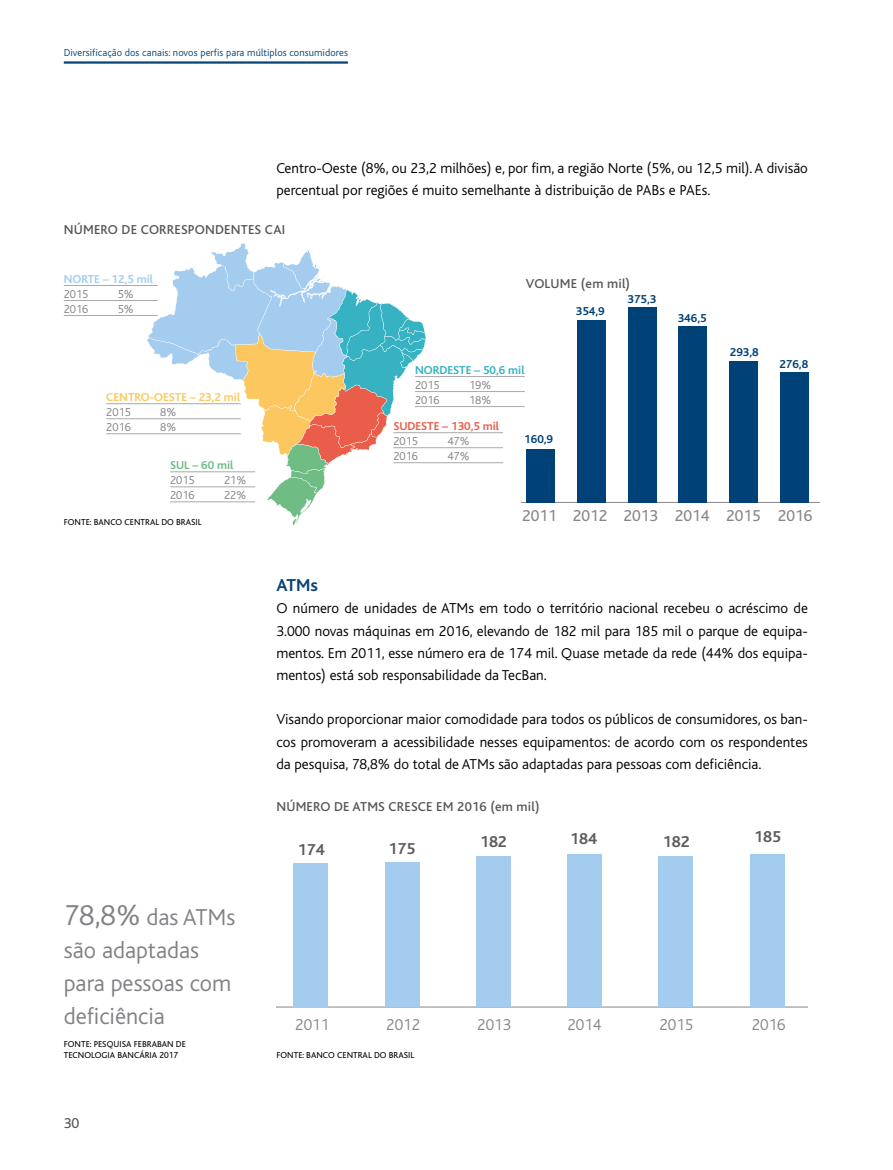
<style>
.page{position:relative;width:893px;height:1170px;background:#fff}
.page>*{position:absolute;margin:0;border:0;box-sizing:border-box;transform-origin:0 0}
.t1{font:300 24px/33px "Bliss";color:#808285}
.t2{font:700 18px "Bliss";color:#074474}
.t3{font:300 16.5px "Bliss";color:#878787}
.t4{font:16.5px "Bliss";color:#878787}
.t5{font:700 16.5px "Bliss";color:#5f5c5d}
.t6{font:300 15px/22.2px "Bliss";color:#000;text-align:justify}
.t7{font:15px "Bliss";color:#575756}
.t8{font:500 13.5px "Bliss";letter-spacing:.015em;color:#575756}
.t9{font:300 12px "Bliss";color:#808285}
.t10{font:700 12px "Bliss";color:#004177}
.t11{font:700 12px "Bliss";color:#fcc75f}
.t12{font:700 12px "Bliss";color:#eb5d4b}
.t13{font:700 12px "Bliss";color:#36b2c2}
.t14{font:700 12px "Bliss";color:#a3ccee}
.t15{font:700 12px "Bliss";color:#6fbc85}
.t16{font:300 10.5px "Bliss";letter-spacing:.005em;color:#074474}
.t17{font:9px/10.8px "Bliss";color:#000}
.s1{font-size:30px}
</style>
<div class="page">
<hr style="left:64px;top:61px;width:284px;height:3px;background:#074474">
<hr style="left:276px;top:1006px;width:532px;height:1px;background:#878787">
<div style="left:294px;top:863px;width:34px;height:143px;background:#a3ccee"></div>
<div style="left:385px;top:862px;width:34px;height:144px;background:#a3ccee"></div>
<div style="left:476px;top:856px;width:35px;height:150px;background:#a3ccee"></div>
<div style="left:568px;top:854px;width:34px;height:152px;background:#a3ccee"></div>
<div style="left:659px;top:856px;width:34px;height:150px;background:#a3ccee"></div>
<div style="left:750px;top:853px;width:34px;height:153px;background:#a3ccee"></div>
<svg style="left:147px;top:243px;width:279px;height:282px"></svg>
<hr style="left:64px;top:285px;width:94px;height:1px;background:#a7a9ab">
<hr style="left:64px;top:300px;width:94px;height:1px;background:#a7a9ab">
<hr style="left:64px;top:315px;width:94px;height:1px;background:#a7a9ab">
<hr style="left:106px;top:403px;width:135px;height:1px;background:#a7a9ab">
<hr style="left:106px;top:418px;width:135px;height:1px;background:#a7a9ab">
<hr style="left:106px;top:433px;width:135px;height:1px;background:#a7a9ab">
<hr style="left:170px;top:471px;width:85px;height:1px;background:#a7a9ab">
<hr style="left:170px;top:486px;width:85px;height:1px;background:#a7a9ab">
<hr style="left:170px;top:501px;width:85px;height:1px;background:#a7a9ab">
<hr style="left:393px;top:432px;width:110px;height:1px;background:#a7a9ab">
<hr style="left:393px;top:447px;width:110px;height:1px;background:#a7a9ab">
<hr style="left:393px;top:462px;width:110px;height:1px;background:#a7a9ab">
<hr style="left:415px;top:376px;width:110px;height:1px;background:#a7a9ab">
<hr style="left:415px;top:391px;width:110px;height:1px;background:#a7a9ab">
<hr style="left:415px;top:406px;width:110px;height:1px;background:#a7a9ab">
<hr style="left:522px;top:502px;width:298px;height:1px;background:#878787">
<div style="left:526px;top:449px;width:29px;height:53px;background:#004177"></div>
<div style="left:577px;top:320px;width:28px;height:182px;background:#004177"></div>
<div style="left:628px;top:306px;width:28px;height:196px;background:#004177"></div>
<div style="left:679px;top:326px;width:28px;height:176px;background:#004177"></div>
<div style="left:729px;top:360px;width:29px;height:142px;background:#004177"></div>
<div style="left:780px;top:372px;width:29px;height:130px;background:#004177"></div>
<p class="t16" style="left:64px;top:47px;width:286px">Diversificação dos canais: novos perfis para múltiplos consumidores</p>
<p class="t6" style="left:276px;top:157px;width:533px">Centro-Oeste (8%, ou 23,2 milhões) e, por fim, a região Norte (5%, ou 12,5 mil). A divisão percentual por regiões é muito semelhante à distribuição de PABs e PAEs.</p>
<p class="t8" style="left:64px;top:222px;width:223px">NÚMERO DE CORRESPONDENTES CAI</p>
<p class="t14" style="left:64px;top:273px;width:91px">NORTE – 12,5 mil</p>
<p class="t9" style="left:64px;top:288px;width:26px">2015</p>
<p class="t9" style="left:118px;top:288px;width:17px">5%</p>
<p class="t9" style="left:64px;top:303px;width:26px">2016</p>
<p class="t9" style="left:118px;top:303px;width:17px">5%</p>
<p class="t11" style="left:106px;top:391px;width:135px">CENTRO-OESTE – 23,2 mil</p>
<p class="t9" style="left:106px;top:406px;width:26px">2015</p>
<p class="t9" style="left:160px;top:406px;width:17px">8%</p>
<p class="t9" style="left:106px;top:421px;width:26px">2016</p>
<p class="t9" style="left:160px;top:421px;width:17px">8%</p>
<p class="t15" style="left:170px;top:459px;width:65px">SUL – 60 mil</p>
<p class="t9" style="left:170px;top:474px;width:26px">2015</p>
<p class="t9" style="left:224px;top:474px;width:24px">21%</p>
<p class="t9" style="left:170px;top:489px;width:26px">2016</p>
<p class="t9" style="left:224px;top:489px;width:24px">22%</p>
<p class="t17" style="left:64px;top:517px;width:139px">FONTE: BANCO CENTRAL DO BRASIL</p>
<p class="t8" style="left:526px;top:276px;width:106px">VOLUME (em mil)</p>
<p class="t13" style="left:415px;top:364px;width:111px">NORDESTE – 50,6 mil</p>
<p class="t9" style="left:415px;top:379px;width:26px">2015</p>
<p class="t9" style="left:469px;top:379px;width:24px">19%</p>
<p class="t9" style="left:415px;top:394px;width:26px">2016</p>
<p class="t9" style="left:469px;top:394px;width:24px">18%</p>
<p class="t12" style="left:393px;top:420px;width:107px">SUDESTE – 130,5 mil</p>
<p class="t9" style="left:393px;top:435px;width:26px">2015</p>
<p class="t9" style="left:447px;top:435px;width:24px">47%</p>
<p class="t9" style="left:393px;top:450px;width:26px">2016</p>
<p class="t9" style="left:447px;top:450px;width:24px">47%</p>
<p class="t10" style="left:524px;top:432px;width:30px">160,9</p>
<p class="t10" style="left:576px;top:304px;width:30px">354,9</p>
<p class="t10" style="left:628px;top:293px;width:30px">375,3</p>
<p class="t10" style="left:678px;top:312px;width:30px">346,5</p>
<p class="t10" style="left:730px;top:346px;width:30px">293,8</p>
<p class="t10" style="left:779px;top:358px;width:30px">276,8</p>
<p class="t4" style="left:522px;top:507px;width:292px">2011 2012 2013 2014 2015 2016</p>
<p class="t2" style="left:276px;top:575px;width:43px">ATMs</p>
<p class="t6" style="left:276px;top:597px;width:533px">O número de unidades de ATMs em todo o território nacional recebeu o acréscimo de 3.000 novas máquinas em 2016, elevando de 182 mil para 185 mil o parque de equipa&shy;mentos. Em 2011, esse número era de 174 mil. Quase metade da rede (44% dos equipa&shy;mentos) está sob responsabilidade da TecBan.</p>
<p class="t6" style="left:276px;top:708px;width:533px">Visando proporcionar maior comodidade para todos os públicos de consumidores, os ban&shy;cos promoveram a acessibilidade nesses equipamentos: de acordo com os respondentes da pesquisa, 78,8% do total de ATMs são adaptadas para pessoas com deficiência.</p>
<h1 class="t1" style="left:64px;top:900px;width:173px"><span class="s1">78,8%</span> das ATMs são adaptadas para pessoas com deficiência</h1>
<p class="t17" style="left:64px;top:1038px;width:124px">FONTE: PESQUISA FEBRABAN DE<br>TECNOLOGIA BANCÁRIA 2017</p>
<p class="t7" style="left:64px;top:1114px;width:17px">30</p>
<p class="t8" style="left:276px;top:799px;width:265px">NÚMERO DE ATMS CRESCE EM 2016 (em mil)</p>
<p class="t5" style="left:298px;top:840px;width:28px">174</p>
<p class="t5" style="left:389px;top:839px;width:28px">175</p>
<p class="t5" style="left:480px;top:833px;width:28px">182</p>
<p class="t5" style="left:570px;top:829px;width:28px">184</p>
<p class="t5" style="left:663px;top:833px;width:28px">182</p>
<p class="t5" style="left:754px;top:827px;width:28px">185</p>
<p class="t3" style="left:295px;top:1016px;width:35px">2011</p>
<p class="t3" style="left:386px;top:1016px;width:35px">2012</p>
<p class="t3" style="left:477px;top:1016px;width:35px">2013</p>
<p class="t3" style="left:567px;top:1016px;width:35px">2014</p>
<p class="t3" style="left:659px;top:1016px;width:35px">2015</p>
<p class="t3" style="left:752px;top:1016px;width:35px">2016</p>
<p class="t17" style="left:276px;top:1049px;width:139px">FONTE: BANCO CENTRAL DO BRASIL</p>
</div>
